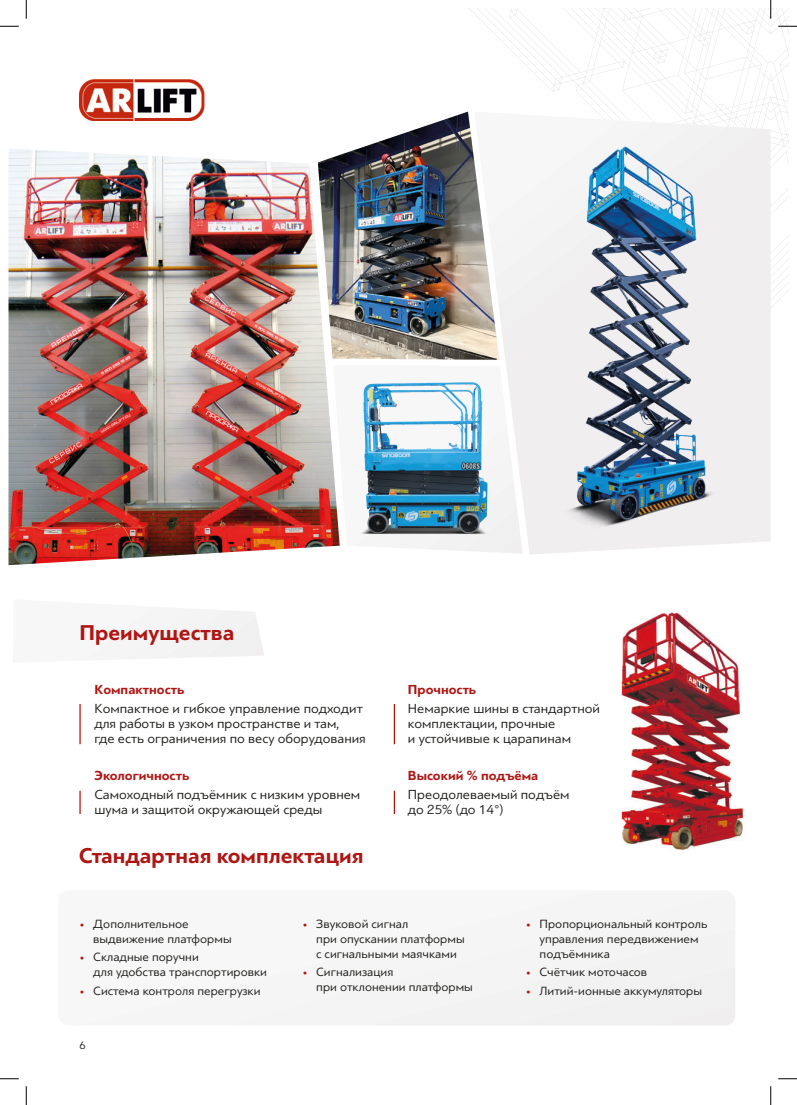
<style>
.page{position:relative;width:797px;height:1105px;background:#fff}
.page>*{position:absolute;margin:0;border:0;box-sizing:border-box;transform-origin:0 0}
.t1{font:700 22.5px "PF Bague Sans Pro";color:#af1613}
.t2{font:13.75px/15.1px "PF Bague Sans Pro";color:#1d1d1b}
.t3{font:700 13.75px "PF Bague Sans Pro";color:#af1613}
.t4{font:12.5px/15px "PF Bague Sans Pro";color:#1d1d1b}
.t5{font:11.25px "PF Bague Sans Pro";color:#1d1d1b}
.s1{color:#af1613}
</style>
<div class="page">
<svg style="left:467px;top:9px;width:303px;height:103px"></svg>
<div style="left:126px;top:609px;width:138px;height:50px;background:#f4f4f4"></div>
<img style="left:9px;top:149px;width:324px;height:416px">
<img style="left:318px;top:112px;width:156px;height:248px">
<svg style="left:333px;top:463px;width:141px;height:88px"></svg>
<img style="left:334px;top:382px;width:140px;height:163px">
<img style="left:79px;top:79px;width:125px;height:42px">
<hr style="left:79px;top:704px;width:2px;height:40px;background:#af1613">
<hr style="left:394px;top:704px;width:1px;height:40px;background:#af1613">
<hr style="left:79px;top:791px;width:2px;height:23px;background:#af1613">
<svg style="left:394px;top:791px;width:1px;height:23px"></svg>
<div style="left:230px;top:893px;width:505px;height:132px;background:#f4f4f4"></div>
<img style="left:621px;top:612px;width:124px;height:238px">
<svg style="left:474px;top:112px;width:296px;height:442px"></svg>
<img style="left:496px;top:133px;width:274px;height:412px">
<svg style="left:0;top:25px;width:19px;height:2px"></svg>
<svg style="left:0;top:1078px;width:19px;height:1px"></svg>
<svg style="left:778px;top:1078px;width:19px;height:1px"></svg>
<svg style="left:25px;top:0;width:2px;height:19px"></svg>
<svg style="left:25px;top:1086px;width:2px;height:19px"></svg>
<svg style="left:770px;top:0;width:27px;height:308px"></svg>
<svg style="left:770px;top:1086px;width:1px;height:19px"></svg>
<h1 class="t1" style="left:79px;top:619px;width:157px">Преимущества</h1>
<p class="t3" style="left:94px;top:681px;width:91px">Компактность</p>
<p class="t2" style="left:94px;top:700px;width:273px">Компактное и гибкое управление подходит для работы в узком пространстве и там,<br>где есть ограничения по весу оборудования</p>
<p class="t3" style="left:94px;top:767px;width:96px">Экологичность</p>
<p class="t2" style="left:94px;top:787px;width:267px">Самоходный подъёмник с низким уровнем шума и защитой окружающей среды</p>
<h1 class="t1" style="left:79px;top:842px;width:286px">Стандартная комплектация</h1>
<p class="t3" style="left:408px;top:681px;width:70px">Прочность</p>
<p class="t2" style="left:408px;top:700px;width:194px">Немаркие шины в стандартной комплектации, прочные<br>и устойчивые к царапинам</p>
<p class="t3" style="left:408px;top:767px;width:132px">Высокий % подъёма</p>
<p class="t2" style="left:408px;top:787px;width:163px">Преодолеваемый подъём до 25% (до 14°)</p>
<p class="t4" style="left:93px;top:916px;width:140px;text-indent:-14px"><span class="s1">•</span> Дополнительное выдвижение платформы</p>
<p class="t4" style="left:93px;top:950px;width:175px;text-indent:-14px"><span class="s1">•</span> Складные поручни<br>для удобства транспортировки</p>
<p class="t4" style="left:79px;top:983px;width:183px"><span class="s1">•</span> Система контроля перегрузки</p>
<p class="t5" style="left:79px;top:1038px;width:8px">6</p>
<p class="t4" style="left:316px;top:916px;width:150px;text-indent:-14px"><span class="s1">•</span> Звуковой сигнал<br>при опускании платформы с сигнальными маячками</p>
<p class="t4" style="left:316px;top:965px;width:158px;text-indent:-14px"><span class="s1">•</span> Сигнализация<br>при отклонении платформы</p>
<p class="t4" style="left:539px;top:916px;width:169px;text-indent:-14px"><span class="s1">•</span> Пропорциональный контроль управления передвижением подъёмника</p>
<p class="t4" style="left:525px;top:965px;width:123px"><span class="s1">•</span> Счётчик моточасов</p>
<p class="t4" style="left:525px;top:983px;width:178px"><span class="s1">•</span> Литий-ионные аккумуляторы</p>
</div>
